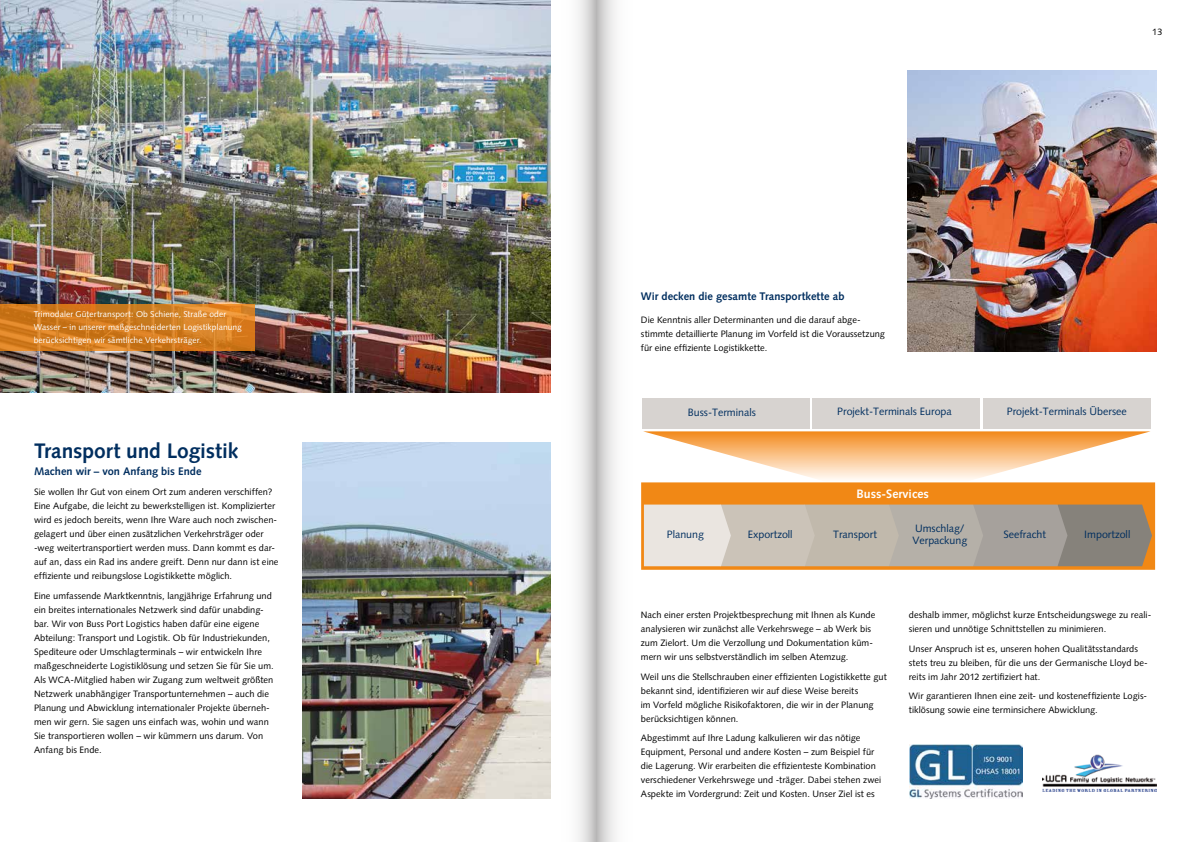
<style>
.page{position:relative;width:1191px;height:842px;background:#fff}
.page>*{position:absolute;margin:0;border:0;box-sizing:border-box;transform-origin:0 0}
.t1{font:700 21px "Syntax LT Std";letter-spacing:-.005em;color:#002e5f}
.t2{font:700 12.2px "Syntax LT Std";color:#fff}
.t3{font:700 11px "Syntax LT Std";letter-spacing:.005em;color:#002e5f}
.t4{font:10.6px/11.2px "Syntax LT Std";color:#002e5f}
.t5{font:9.2px/14px "Syntax LT Std";letter-spacing:.005em;color:#000}
.t6{font:8.5px/13px "Syntax LT Std";letter-spacing:.01em;color:#fff}
</style>
<div class="page">
<img style="left:0;top:0;width:550px;height:392px">
<svg style="left:643px;top:431px;width:507px;height:49px"></svg>
<div style="left:642px;top:483px;width:512px;height:86px;background:#f18815"></div>
<div style="left:641px;top:482px;width:514px;height:88px;border:2px solid #f18815"></div>
<div style="left:642px;top:398px;width:168px;height:30px;background:#d7d3d0"></div>
<div style="left:813px;top:398px;width:167px;height:30px;background:#d7d3d0"></div>
<div style="left:983px;top:398px;width:167px;height:30px;background:#d7d3d0"></div>
<svg style="left:644px;top:505px;width:508px;height:61px;background:#b9b2a9"></svg>
<img style="left:302px;top:443px;width:248px;height:356px">
<img style="left:907px;top:71px;width:250px;height:280px">
<img style="left:1042px;top:755px;width:115px;height:36px">
<img style="left:910px;top:745px;width:112px;height:54px">
<svg style="left:0;top:304px;width:255px;height:47px;background:#d37d21"></svg>
<svg style="left:578px;top:0;width:38px;height:842px"></svg>
<p class="t6" style="left:34px;top:308px;width:210px">Trimodaler Gütertransport: Ob Schiene, Straße oder<br>Wasser – in unserer maßgeschneiderten Logistikplanung berücksichtigen wir sämtliche Verkehrsträger.</p>
<h1 class="t1" style="left:34px;top:439px;width:206px">Transport und Logistik</h1>
<p class="t3" style="left:34px;top:465px;width:169px">Machen wir – von Anfang bis Ende</p>
<p class="t5" style="left:34px;top:485px;width:246px">Sie wollen Ihr Gut von einem Ort zum anderen verschiffen?<br>Eine Aufgabe, die leicht zu bewerkstelligen ist. Komplizierter wird es jedoch bereits, wenn Ihre Ware auch noch zwischen&shy;gelagert und über einen zusätzlichen Verkehrsträger oder -weg weitertransportiert werden muss. Dann kommt es dar&shy;auf an, dass ein Rad ins andere greift. Denn nur dann ist eine effiziente und reibungslose Logistikkette möglich.</p>
<p class="t5" style="left:34px;top:589px;width:241px">Eine umfassende Marktkenntnis, langjährige Erfahrung und ein breites internationales Netzwerk sind dafür unabding&shy;bar. Wir von Buss Port Logistics haben dafür eine eigene Abteilung: Transport und Logistik. Ob für Industriekunden, Spediteure oder Umschlagterminals – wir entwickeln Ihre maßgeschneiderte Logistiklösung und setzen Sie für Sie um.<br>Als WCA-Mitglied haben wir Zugang zum weltweit größten Netzwerk unabhängiger Transportunternehmen – auch die Planung und Abwicklung internationaler Projekte überneh&shy;men wir gern. Sie sagen uns einfach was, wohin und wann Sie transportieren wollen – wir kümmern uns darum. Von Anfang bis Ende.</p>
<p class="t5" style="left:1152px;top:25px;width:12px">13</p>
<p class="t3" style="left:641px;top:290px;width:205px">Wir decken die gesamte Transportkette ab</p>
<p class="t5" style="left:641px;top:313px;width:246px">Die Kenntnis aller Determinanten und die darauf abge&shy;stimmte detaillierte Planung im Vorfeld ist die Voraussetzung für eine effiziente Logistikkette.</p>
<p class="t4" style="left:688px;top:407px;width:69px">Buss-Terminals</p>
<p class="t4" style="left:837px;top:406px;width:116px">Projekt-Terminals Europa</p>
<p class="t4" style="left:1006px;top:406px;width:121px">Projekt-Terminals Übersee</p>
<h2 class="t2" style="left:856px;top:486px;width:74px">Buss-Services</h2>
<p class="t4" style="left:667px;top:528px;width:39px">Planung</p>
<p class="t4" style="left:748px;top:529px;width:46px">Exportzoll</p>
<p class="t4" style="left:833px;top:529px;width:45px">Transport</p>
<p class="t4" style="left:912px;top:523px;width:56px">Umschlag/<br>Verpackung</p>
<p class="t4" style="left:1003px;top:529px;width:44px">Seefracht</p>
<p class="t4" style="left:1084px;top:529px;width:48px">Importzoll</p>
<p class="t5" style="left:641px;top:608px;width:236px">Nach einer ersten Projektbesprechung mit Ihnen als Kunde analysieren wir zunächst alle Verkehrswege – ab Werk bis zum Zielort. Um die Verzollung und Dokumentation küm&shy;mern wir uns selbstverständlich im selben Atemzug.</p>
<p class="t5" style="left:641px;top:669px;width:247px">Weil uns die Stellschrauben einer effizienten Logistikkette gut bekannt sind, identifizieren wir auf diese Weise bereits<br>im Vorfeld mögliche Risikofaktoren, die wir in der Planung berücksichtigen können.</p>
<p class="t5" style="left:641px;top:731px;width:242px">Abgestimmt auf Ihre Ladung kalkulieren wir das nötige Equipment, Personal und andere Kosten – zum Beispiel für die Lagerung. Wir erarbeiten die effizienteste Kombination verschiedener Verkehrswege und -träger. Dabei stehen zwei Aspekte im Vordergrund: Zeit und Kosten. Unser Ziel ist es</p>
<p class="t5" style="left:909px;top:608px;width:244px">deshalb immer, möglichst kurze Entscheidungswege zu reali&shy;sieren und unnötige Schnittstellen zu minimieren.</p>
<p class="t5" style="left:909px;top:641px;width:240px">Unser Anspruch ist es, unseren hohen Qualitätsstandards stets treu zu bleiben, für die uns der Germanische Lloyd be&shy;reits im Jahr 2012 zertifiziert hat.</p>
<p class="t5" style="left:909px;top:689px;width:240px">Wir garantieren Ihnen eine zeit- und kosteneffiziente Logis&shy;tiklösung sowie eine terminsichere Abwicklung.</p>
</div>
